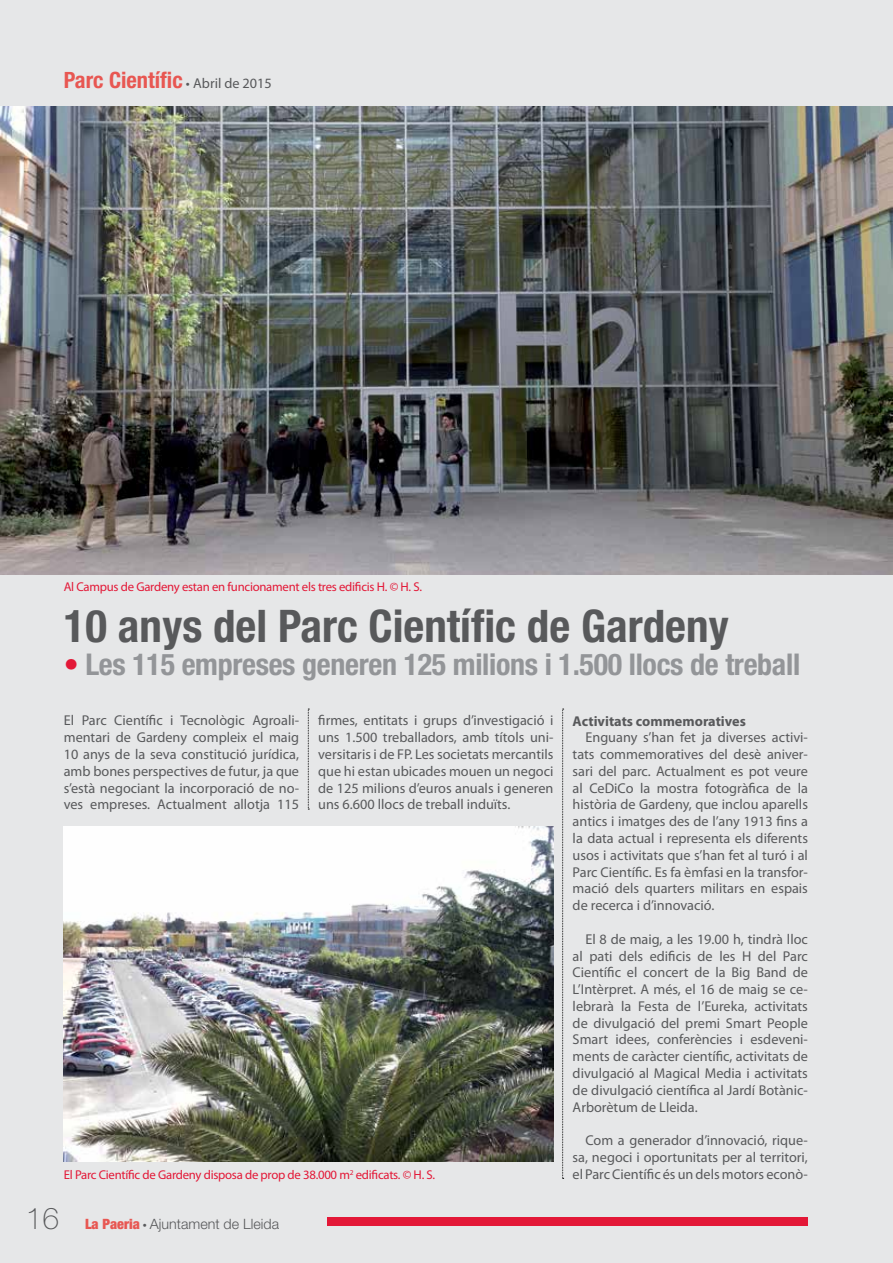
<style>
.page{position:relative;width:893px;height:1263px;background:#e6e7e8}
.page>*{position:absolute;margin:0;border:0;box-sizing:border-box;transform-origin:0 0}
.t1{font:700 condensed 45px "Helvetica Neue LT Std";color:#58595b}
.t2{font:700 condensed 30px "Helvetica Neue LT Std";letter-spacing:-.01em;color:#939598}
.t3{font:700 condensed 22.5px "Helvetica Neue LT Std";color:#e85752}
.t4{font:14.25px/16.8px "Myriad Pro";color:#58595b;text-align:justify}
.t5{font:300 14.25px "Helvetica Neue LT Std";color:#58595b}
.t6{font:700 14.25px "Myriad Pro";color:#58595b}
.t7{font:12.75px "Myriad Pro";letter-spacing:-.02em;color:#e31837}
.s1{font-family:"Myriad Pro";font-weight:400;font-stretch:normal;font-size:14.25px;color:#58595b}
.s2{color:#e31837}
.s3{font-weight:100;font-size:30px}
.s4{font-weight:900;font-stretch:condensed;color:#e85752}
.s5{font-family:"Myriad Pro";font-weight:400}
</style>
<div class="page">
<div style="left:327px;top:1217px;width:481px;height:9px;background:#e31837"></div>
<img style="left:0;top:106px;width:893px;height:468px">
<img style="left:64px;top:826px;width:489px;height:336px">
<svg style="left:308px;top:709px;width:1px;height:101px"></svg>
<svg style="left:562px;top:709px;width:2px;height:470px"></svg>
<h3 class="t3" style="left:64px;top:66px;width:210px">Parc Científic <span class="s1">• Abril de 2015</span></h3>
<p class="t7" style="left:64px;top:579px;width:360px">Al Campus de Gardeny estan en funcionament els tres edificis H. © H. S.</p>
<h1 class="t1" style="left:64px;top:598px;width:667px">10 anys del Parc Científic de Gardeny</h1>
<h2 class="t2" style="left:64px;top:646px;width:738px"><span class="s2">•</span> Les 115 empreses generen 125 milions i 1.500 llocs de treball</h2>
<p class="t4" style="left:64px;top:712px;width:237px">El Parc Científic i Tecnològic Agroali&shy;mentari de Gardeny compleix el maig 10 anys de la seva constitució jurídica, amb bones perspectives de futur, ja que s’està negociant la incorporació de no&shy;ves empreses. Actualment allotja 115</p>
<p class="t6" style="left:573px;top:711px;width:175px">Activitats commemoratives</p>
<p class="t4" style="left:318px;top:712px;width:237px">firmes, entitats i grups d’investigació i uns 1.500 treballadors, amb títols uni&shy;versitaris i de FP. Les societats mercantils que hi estan ubicades mouen un negoci de 125 milions d’euros anuals i generen uns 6.600 llocs de treball induïts.</p>
<p class="t4" style="left:573px;top:729px;width:237px;text-indent:13px">Enguany s’han fet ja diverses activi&shy;tats commemoratives del desè aniver&shy;sari del parc. Actualment es pot veure al CeDiCo la mostra fotogràfica de la història de Gardeny, que inclou aparells antics i imatges des de l’any 1913 fins a la data actual i representa els diferents usos i activitats que s’han fet al turó i al Parc Científic. Es fa èmfasi en la transfor&shy;mació dels quarters militars en espais de recerca i d’innovació.</p>
<p class="t4" style="left:573px;top:930px;width:237px;text-indent:13px">El 8 de maig, a les 19.00 h, tindrà lloc al pati dels edificis de les H del Parc Científic el concert de la Big Band de L’Intèrpret. A més, el 16 de maig se ce&shy;lebrarà la Festa de l’Eureka, activitats de divulgació del premi Smart People Smart idees, conferències i esdeveni&shy;ments de caràcter científic, activitats de divulgació al Magical Media i activitats de divulgació científica al Jardí Botànic-Arborètum de Lleida.</p>
<p class="t4" style="left:573px;top:1132px;width:237px;text-indent:13px">Com a generador d’innovació, rique&shy;sa, negoci i oportunitats per al territori, el Parc Científic és un dels motors econò-</p>
<p class="t7" style="left:64px;top:1166px;width:373px">El Parc Científic de Gardeny disposa de prop de 38.000 m<sup>2</sup> edificats. © H. S.</p>
<p class="t5" style="left:26px;top:1215px;width:255px"><span class="s3">16</span> <span class="s4">La Paeria</span> <span class="s5">•</span> Ajuntament de Lleida</p>
</div>
